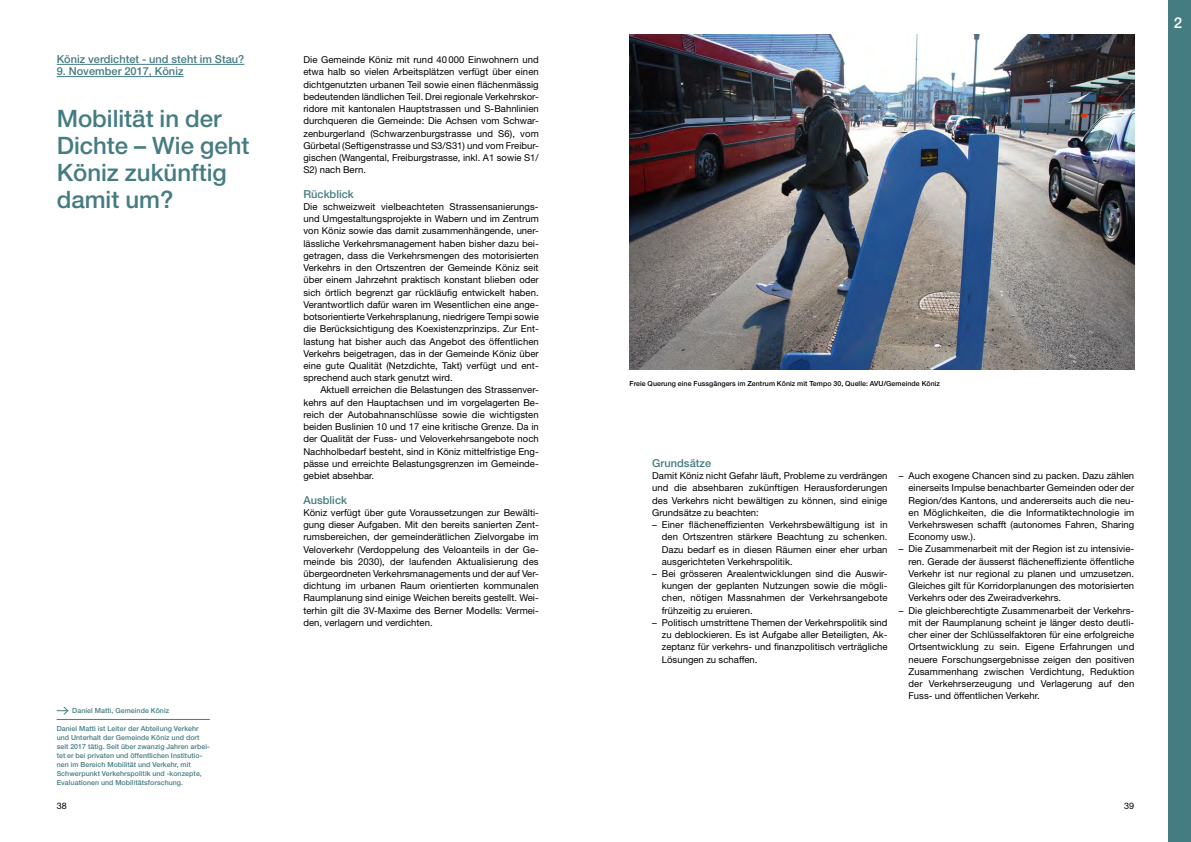
<style>
.page{position:relative;width:1191px;height:842px;background:#fff}
.page>*{position:absolute;margin:0;border:0;box-sizing:border-box;transform-origin:0 0}
.t1{font:500 24px/27px "Helvetica Neue LT Std";color:#447c81}
.t2{font:500 15px "Helvetica Neue LT Std";color:#fff}
.t3{font:500 11px "Helvetica Neue LT Std";letter-spacing:.005em;color:#447c81}
.t4{font:9.5px/12.2px "Helvetica Neue LT Std";letter-spacing:.005em;color:#000;text-align:justify}
.t5{font:9px "Helvetica Neue LT Std";color:#000}
.t6{font:500 7px/9px "Helvetica Neue LT Std";letter-spacing:.01em;color:#447c81}
.t7{font:500 7px "Helvetica Neue LT Std";letter-spacing:.01em;color:#000}
</style>
<div class="page">
<hr style="left:57px;top:64px;width:187px;height:1px;background:#447c81">
<hr style="left:57px;top:76px;width:126px;height:1px;background:#447c81">
<hr style="left:57px;top:719px;width:153px;height:1px;background:#447c81">
<svg style="left:57px;top:706px;width:12px;height:9px"></svg>
<div style="left:1168px;top:0;width:23px;height:842px;background:#447c81"></div>
<img style="left:629px;top:34px;width:505px;height:335px">
<p class="t3" style="left:57px;top:53px;width:189px">Köniz verdichtet - und steht im Stau?</p>
<p class="t3" style="left:57px;top:65px;width:128px">9. November 2017, Köniz</p>
<h1 class="t1" style="left:57px;top:105px;width:194px">Mobilität in der<br>Dichte – Wie geht<br>Köniz zukünftig damit um?</h1>
<p class="t6" style="left:72px;top:706px;width:98px">Daniel Matti, Gemeinde Köniz</p>
<p class="t6" style="left:57px;top:724px;width:155px">Daniel Matti ist Leiter der Abteilung Verkehr und Unterhalt der Gemeinde Köniz und dort seit 2017 tätig. Seit über zwanzig Jahren arbei&shy;tet er bei privaten und öffentlichen Institutio&shy;nen im Bereich Mobilität und Verkehr, mit Schwerpunkt Verkehrspolitik und -konzepte, Evaluationen und Mobilitätsforschung.</p>
<p class="t5" style="left:57px;top:801px;width:12px">38</p>
<p class="t4" style="left:303px;top:54px;width:237px">Die Gemeinde Köniz mit rund 40000 Einwohnern und etwa halb so vielen Arbeitsplätzen verfügt über einen dichtgenutzten urbanen Teil sowie einen flächenmässig bedeutenden ländlichen Teil. Drei regionale Verkehrskor&shy;ridore mit kantonalen Hauptstrassen und S-Bahnlinien durchqueren die Gemeinde: Die Achsen vom Schwar&shy;zenburgerland (Schwarzenburgstrasse und S6), vom Gürbetal (Seftigenstrasse und S3/S31) und vom Freibur&shy;gischen (Wangental, Freiburgstrasse, inkl. A1 sowie S1/ S2) nach Bern.</p>
<p class="t3" style="left:303px;top:187px;width:52px">Rückblick</p>
<p class="t4" style="left:303px;top:200px;width:237px">Die schweizweit vielbeachteten Strassensanierungs&shy;und Umgestaltungsprojekte in Wabern und im Zentrum von Köniz sowie das damit zusammenhängende, uner&shy;lässliche Verkehrsmanagement haben bisher dazu bei&shy;getragen, dass die Verkehrsmengen des motorisierten Verkehrs in den Ortszentren der Gemeinde Köniz seit über einem Jahrzehnt praktisch konstant blieben oder sich örtlich begrenzt gar rückläufig entwickelt haben.<br>Verantwortlich dafür waren im Wesentlichen eine ange&shy;botsorientierte Verkehrsplanung, niedrigere Tempi sowie die Berücksichtigung des Koexistenzprinzips. Zur Ent&shy;lastung hat bisher auch das Angebot des öffentlichen Verkehrs beigetragen, das in der Gemeinde Köniz über eine gute Qualität (Netzdichte, Takt) verfügt und ent&shy;sprechend auch stark genutzt wird.</p>
<p class="t4" style="left:303px;top:384px;width:237px;text-indent:17px">Aktuell erreichen die Belastungen des Strassenver&shy;kehrs auf den Hauptachsen und im vorgelagerten Be&shy;reich der Autobahnanschlüsse sowie die wichtigsten beiden Buslinien 10 und 17 eine kritische Grenze. Da in der Qualität der Fuss- und Veloverkehrsangebote noch Nachholbedarf besteht, sind in Köniz mittelfristige Eng&shy;pässe und erreichte Belastungsgrenzen im Gemeinde&shy;gebiet absehbar.</p>
<p class="t3" style="left:303px;top:493px;width:45px">Ausblick</p>
<p class="t4" style="left:303px;top:506px;width:237px">Köniz verfügt über gute Voraussetzungen zur Bewälti&shy;gung dieser Aufgaben. Mit den bereits sanierten Zent&shy;rumsbereichen, der gemeinderätlichen Zielvorgabe im Veloverkehr (Verdoppelung des Veloanteils in der Ge&shy;meinde bis 2030), der laufenden Aktualisierung des übergeordneten Verkehrsmanagements und der auf Ver&shy;dichtung im urbanen Raum orientierten kommunalen Raumplanung sind einige Weichen bereits gestellt. Wei&shy;terhin gilt die 3V-Maxime des Berner Modells: Vermei&shy;den, verlagern und verdichten.</p>
<h2 class="t2" style="left:1174px;top:13px;width:10px">2</h2>
<p class="t7" style="left:629px;top:380px;width:312px">Freie Querung eine Fussgängers im Zentrum Köniz mit Tempo 30, Quelle: AVU/Gemeinde Köniz</p>
<p class="t3" style="left:652px;top:456px;width:60px">Grundsätze</p>
<p class="t4" style="left:652px;top:469px;width:237px">Damit Köniz nicht Gefahr läuft, Probleme zu verdrängen und die absehbaren zukünftigen Herausforderungen des Verkehrs nicht bewältigen zu können, sind einige Grundsätze zu beachten:</p>
<p class="t4" style="left:662px;top:518px;width:227px;text-indent:-10px">– Einer flächeneffizienten Verkehrsbewältigung ist in den Ortszentren stärkere Beachtung zu schenken.<br>Dazu bedarf es in diesen Räumen einer eher urban ausgerichteten Verkehrspolitik.</p>
<p class="t4" style="left:662px;top:567px;width:227px;text-indent:-10px">– Bei grösseren Arealentwicklungen sind die Auswir&shy;kungen der geplanten Nutzungen sowie die mögli&shy;chen, nötigen Massnahmen der Verkehrsangebote frühzeitig zu eruieren.</p>
<p class="t4" style="left:662px;top:616px;width:227px;text-indent:-10px">– Politisch umstrittene Themen der Verkehrspolitik sind zu deblockieren. Es ist Aufgabe aller Beteiligten, Ak&shy;zeptanz für verkehrs- und finanzpolitisch verträgliche Lösungen zu schaffen.</p>
<p class="t4" style="left:908px;top:469px;width:227px;text-indent:-10px">– Auch exogene Chancen sind zu packen. Dazu zählen einerseits Impulse benachbarter Gemeinden oder der Region/des Kantons, und andererseits auch die neu&shy;en Möglichkeiten, die die Informatiktechnologie im Verkehrswesen schafft (autonomes Fahren, Sharing Economy usw.).</p>
<p class="t4" style="left:908px;top:543px;width:227px;text-indent:-10px">– Die Zusammenarbeit mit der Region ist zu intensivie&shy;ren. Gerade der äusserst flächeneffiziente öffentliche Verkehr ist nur regional zu planen und umzusetzen.<br>Gleiches gilt für Korridorplanungen des motorisierten Verkehrs oder des Zweiradverkehrs.</p>
<p class="t4" style="left:908px;top:604px;width:227px;text-indent:-10px">– Die gleichberechtigte Zusammenarbeit der Verkehrs&shy;mit der Raumplanung scheint je länger desto deutli&shy;cher einer der Schlüsselfaktoren für eine erfolgreiche Ortsentwicklung zu sein. Eigene Erfahrungen und neuere Forschungsergebnisse zeigen den positiven Zusammenhang zwischen Verdichtung, Reduktion der Verkehrserzeugung und Verlagerung auf den Fuss- und öffentlichen Verkehr.</p>
<p class="t5" style="left:1124px;top:801px;width:12px">39</p>
</div>
